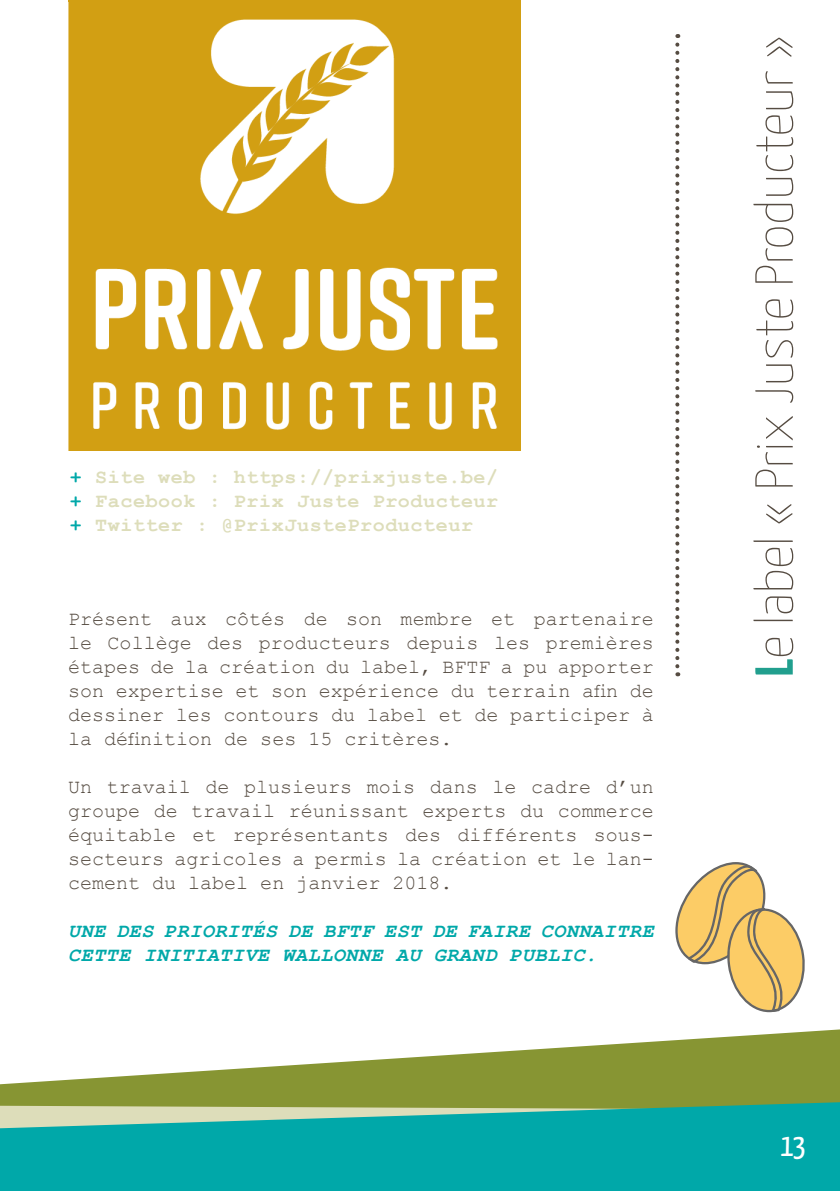
<style>
.page{position:relative;width:840px;height:1191px;background:#fff}
.page>*{position:absolute;margin:0;border:0;box-sizing:border-box;transform-origin:0 0}
.t1{font:200 53.4px "Yanone Kaffeesatz";letter-spacing:-.01em;color:#564c42;scale:1.12 1}
.t2{font:32px "Yanone Kaffeesatz";color:#fff}
.t3{font:20px/24px "Courier New";color:#564c42;text-align:justify}
.t4{font:700 20px "Courier New";letter-spacing:.03em;color:#ddddba}
.t5{font:italic 700 20px/24px "Courier New";letter-spacing:.03em;color:#00a8a9}
.s1{color:#00a8a9}
.s2{font-weight:700;color:#219f8e}
</style>
<div class="page">
<svg style="left:0;top:1029px;width:839px;height:72px;fill:#879533"></svg>
<svg style="left:0;top:1101px;width:839px;height:90px;background:#1daba2"></svg>
<svg style="left:675px;top:34px;width:4px;height:632px"></svg>
<img style="left:68px;top:2px;width:452px;height:449px">
<hr style="left:68px;top:0;width:452px;height:2px;background:#d29f13">
<svg style="left:675px;top:862px;width:130px;height:151px"></svg>
<p class="t4" style="left:70px;top:465px;width:429px"><span class="s1">+</span> Site web : https://prixjuste.be/</p>
<p class="t4" style="left:70px;top:489px;width:429px"><span class="s1">+</span> Facebook : Prix Juste Producteur</p>
<p class="t4" style="left:70px;top:513px;width:404px"><span class="s1">+</span> Twitter : @PrixJusteProducteur</p>
<p class="t3" style="left:68px;top:606px;width:587px">Présent aux côtés de son membre et partenaire le Collège des producteurs depuis les premières étapes de la création du label, BFTF a pu apporter son expertise et son expérience du terrain afin de dessiner les contours du label et de participer à la définition de ses 15 critères.</p>
<p class="t3" style="left:68px;top:774px;width:587px">Un travail de plusieurs mois dans le cadre d’un groupe de travail réunissant experts du commerce équitable et représentants des différents sous&shy;secteurs agricoles a permis la création et le lan&shy;cement du label en janvier 2018.</p>
<p class="t5" style="left:68px;top:919px;width:587px">UNE DES PRIORITÉS DE BFTF EST DE FAIRE CONNAITRE<br>CETTE INITIATIVE WALLONNE AU GRAND PUBLIC.</p>
<p class="t1" style="left:741px;top:676px;width:574px;rotate:-90deg"><span class="s2">L</span>e label « Prix Juste Producteur »</p>
<h2 class="t2" style="left:780px;top:1124px;width:27px">13</h2>
</div>
